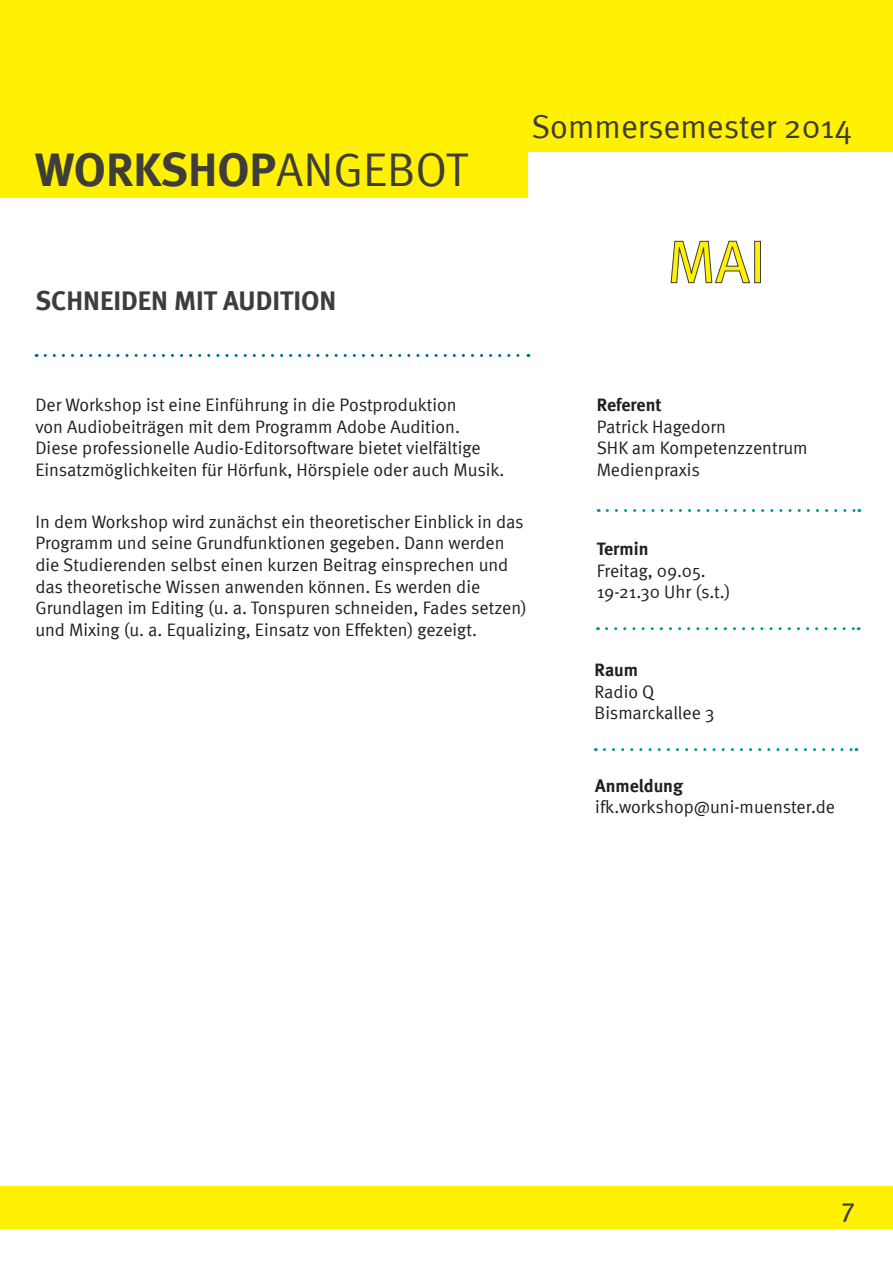
<style>
.page{position:relative;width:893px;height:1263px;background:#fff}
.page>*{position:absolute;margin:0;border:0;box-sizing:border-box;transform-origin:0 0}
.t1{font:60px "Meta";color:#fff101}
.t2{font:700 47.25px "Meta";color:#3e3d39}
.t3{font:33px "Meta Normal";color:#3e3d39}
.t4{font:700 27px "Meta";color:#3e3d39}
.t5{font:27px "Meta";color:#3e3d39}
.t6{font:18px/21.6px "Meta Normal";color:#231f20}
.t7{font:700 18px "Meta";color:#231f20}
.s1{font-family:"Meta Normal";font-weight:400}
</style>
<div class="page">
<div style="left:0;top:0;width:893px;height:198px;background:#fff101"></div>
<div style="left:528px;top:153px;width:365px;height:60px;background:#fff"></div>
<div style="left:0;top:1186px;width:893px;height:43px;background:#fff101"></div>
<svg style="left:45px;top:354px;width:484px;height:3px"></svg>
<svg style="left:607px;top:509px;width:253px;height:3px"></svg>
<svg style="left:606px;top:627px;width:253px;height:3px"></svg>
<svg style="left:604px;top:748px;width:253px;height:3px"></svg>
<svg style="left:670px;top:240px;width:80px;height:43px"></svg>
<p class="t2" style="left:35px;top:142px;width:434px">WORKSHOP<span class="s1">ANGEBOT</span></p>
<p class="t4" style="left:35px;top:284px;width:302px">SCHNEIDEN MIT AUDITION</p>
<p class="t3" style="left:531px;top:108px;width:322px">Sommersemester 2014</p>
<p class="t1" style="left:667px;top:227px;width:100px">MAI</p>
<p class="t6" style="left:35px;top:394px;width:470px">Der Workshop ist eine Einführung in die Postproduktion<br>von Audiobeiträgen mit dem Programm Adobe Audition.<br>Diese professionelle Audio-Editorsoftware bietet vielfältige Einsatzmöglichkeiten für Hörfunk, Hörspiele oder auch Musik.</p>
<p class="t6" style="left:35px;top:510px;width:493px">In dem Workshop wird zunächst ein theoretischer Einblick in das Programm und seine Grundfunktionen gegeben. Dann werden die Studierenden selbst einen kurzen Beitrag einsprechen und das theoretische Wissen anwenden können. Es werden die Grundlagen im Editing (u. a. Tonspuren schneiden, Fades setzen) und Mixing (u. a. Equalizing, Einsatz von Effekten) gezeigt.</p>
<p class="t7" style="left:597px;top:394px;width:66px">Referent</p>
<p class="t6" style="left:597px;top:416px;width:212px">Patrick Hagedorn<br>SHK am Kompetenzzentrum<br>Medienpraxis</p>
<p class="t7" style="left:597px;top:538px;width:53px">Termin</p>
<p class="t6" style="left:597px;top:559px;width:111px">Freitag, 09.05.</p>
<p class="t6" style="left:597px;top:581px;width:135px">19-21.30 Uhr (s.t.)</p>
<p class="t7" style="left:595px;top:659px;width:45px">Raum</p>
<p class="t6" style="left:595px;top:680px;width:61px">Radio Q</p>
<p class="t6" style="left:595px;top:702px;width:121px">Bismarckallee 3</p>
<p class="t7" style="left:595px;top:774px;width:89px">Anmeldung</p>
<p class="t6" style="left:595px;top:796px;width:241px">ifk.workshop@uni-muenster.de</p>
<p class="t5" style="left:842px;top:1192px;width:14px">7</p>
</div>
